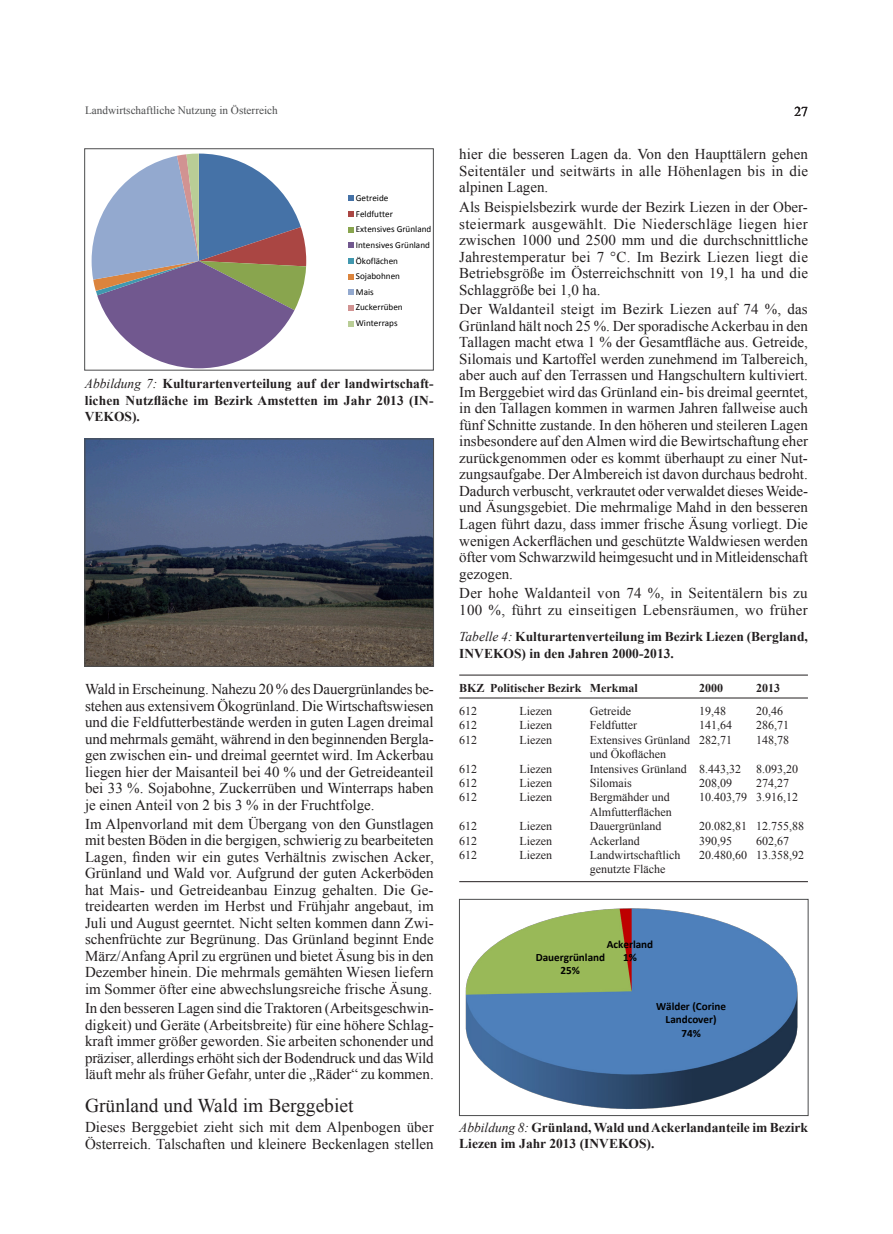
<style>
.page{position:relative;width:893px;height:1234px;background:#fff}
.page>*{position:absolute;margin:0;border:0;box-sizing:border-box;transform-origin:0 0}
.t1{font:19.5px "Times New Roman";color:#231f20}
.t2{font:15px/16.5px "Times New Roman";color:#231f20;text-align:justify}
.t3{font:15px/16.5px "Times New Roman";letter-spacing:.02em;color:#231f20}
.t4{font:700 13.5px/16.5px "Times New Roman";color:#231f20}
.t5{font:13.5px "Times New Roman";color:#231f20}
.t6{font:12px "Times New Roman";color:#231f20}
.t7{font:700 12px "Times New Roman";color:#231f20}
.t8{font:11.25px "Times New Roman";color:#4b4c4d}
.t9{font:700 11.1px/13.5px "Calibri";letter-spacing:-.005em;color:#000;text-align:center}
.t10{font:9.15px/15.6px "Calibri";color:#000}
.s1{font-weight:400;font-style:italic}
</style>
<div class="page">
<hr style="left:459px;top:674px;width:349px;height:1px;background:#231f20">
<hr style="left:459px;top:697px;width:349px;height:1px;background:#231f20">
<hr style="left:459px;top:881px;width:349px;height:1px;background:#231f20">
<svg style="left:91px;top:153px;width:263px;height:215px"></svg>
<div style="left:84px;top:148px;width:350px;height:222px;border:1px solid #4b4c4d"></div>
<svg style="left:465px;top:908px;width:333px;height:202px"></svg>
<div style="left:459px;top:898px;width:349px;height:217px;border:1px solid #4b4c4d"></div>
<img style="left:87px;top:440px;width:345px;height:224px">
<div style="left:85px;top:438px;width:349px;height:228px;border:1px solid #4b4c4d"></div>
<p class="t8" style="left:85px;top:103px;width:194px">Landwirtschaftliche Nutzung in Österreich</p>
<p class="t5" style="left:794px;top:102px;width:15px">27</p>
<p class="t10" style="left:356px;top:190px;width:77px">Getreide<br>Feldfutter<br>Extensives Grünland<br>Intensives Grünland<br>Ökoflächen<br>Sojabohnen<br>Mais<br>Zuckerrüben<br>Winterraps</p>
<p class="t4" style="left:85px;top:375px;width:350px;text-align:justify"><span class="s1">Abbildung 7:</span> Kulturartenverteilung auf der landwirtschaft&shy;lichen Nutzfläche im Bezirk Amstetten im Jahr 2013 (IN-VEKOS).</p>
<p class="t2" style="left:85px;top:680px;width:350px">Wald in Erscheinung. Nahezu 20 % des Dauergrünlandes be&shy;stehen aus extensivem Ökogrünland. Die Wirtschaftswiesen und die Feldfutterbestände werden in guten Lagen dreimal und mehrmals gemäht, während in den beginnenden Bergla&shy;gen zwischen ein- und dreimal geerntet wird. Im Ackerbau liegen hier der Maisanteil bei 40 % und der Getreideanteil bei 33 %. Sojabohne, Zuckerrüben und Winterraps haben je einen Anteil von 2 bis 3 % in der Fruchtfolge.</p>
<p class="t2" style="left:85px;top:815px;width:350px">Im Alpenvorland mit dem Übergang von den Gunstlagen mit besten Böden in die bergigen, schwierig zu bearbeiteten Lagen, finden wir ein gutes Verhältnis zwischen Acker, Grünland und Wald vor. Aufgrund der guten Ackerböden hat Mais- und Getreideanbau Einzug gehalten. Die Ge&shy;treidearten werden im Herbst und Frühjahr angebaut, im Juli und August geerntet. Nicht selten kommen dann Zwi&shy;schenfrüchte zur Begrünung. Das Grünland beginnt Ende März/Anfang April zu ergrünen und bietet Äsung bis in den Dezember hinein. Die mehrmals gemähten Wiesen liefern im Sommer öfter eine abwechslungsreiche frische Äsung.</p>
<p class="t2" style="left:85px;top:999px;width:350px">In den besseren Lagen sind die Traktoren (Arbeitsgeschwin&shy;digkeit) und Geräte (Arbeitsbreite) für eine höhere Schlag&shy;kraft immer größer geworden. Sie arbeiten schonender und präziser, allerdings erhöht sich der Bodendruck und das Wild läuft mehr als früher Gefahr, unter die „Räder“ zu kommen.</p>
<h1 class="t1" style="left:85px;top:1092px;width:270px">Grünland und Wald im Berggebiet</h1>
<p class="t2" style="left:85px;top:1118px;width:350px">Dieses Berggebiet zieht sich mit dem Alpenbogen über<br>Österreich. Talschaften und kleinere Beckenlagen stellen</p>
<p class="t2" style="left:459px;top:146px;width:350px">hier die besseren Lagen da. Von den Haupttälern gehen Seitentäler und seitwärts in alle Höhenlagen bis in die alpinen Lagen.</p>
<p class="t2" style="left:459px;top:198px;width:350px">Als Beispielsbezirk wurde der Bezirk Liezen in der Ober&shy;steiermark ausgewählt. Die Niederschläge liegen hier zwischen 1000 und 2500 mm und die durchschnittliche Jahrestemperatur bei 7 °C. Im Bezirk Liezen liegt die Betriebsgröße im Österreichschnitt von 19,1 ha und die Schlaggröße bei 1,0 ha.</p>
<p class="t2" style="left:459px;top:301px;width:350px">Der Waldanteil steigt im Bezirk Liezen auf 74 %, das Grünland hält noch 25 %. Der sporadische Ackerbau in den Tallagen macht etwa 1 % der Gesamtfläche aus. Getreide, Silomais und Kartoffel werden zunehmend im Talbereich, aber auch auf den Terrassen und Hangschultern kultiviert.<br>Im Berggebiet wird das Grünland ein- bis dreimal geerntet, in den Tallagen kommen in warmen Jahren fallweise auch fünf Schnitte zustande. In den höheren und steileren Lagen insbesondere auf den Almen wird die Bewirtschaftung eher zurückgenommen oder es kommt überhaupt zu einer Nut&shy;zungsaufgabe. Der Almbereich ist davon durchaus bedroht.<br>Dadurch verbuscht, verkrautet oder verwaldet dieses Weide&shy;und Äsungsgebiet. Die mehrmalige Mahd in den besseren Lagen führt dazu, dass immer frische Äsung vorliegt. Die wenigen Ackerflächen und geschützte Waldwiesen werden öfter vom Schwarzwild heimgesucht und in Mitleidenschaft gezogen.</p>
<p class="t3" style="left:459px;top:584px;width:350px">Der hohe Waldanteil von 74 %, in Seitentälern bis zu<br>100 %, führt zu einseitigen Lebensräumen, wo früher</p>
<p class="t4" style="left:459px;top:627px;width:350px"><span class="s1">Tabelle 4:</span> Kulturartenverteilung im Bezirk Liezen (Bergland,<br>INVEKOS) in den Jahren 2000-2013.</p>
<p class="t7" style="left:459px;top:679px;width:180px">BKZ Politischer Bezirk Merkmal</p>
<p class="t7" style="left:699px;top:679px;width:25px">2000</p>
<p class="t7" style="left:756px;top:679px;width:26px">2013</p>
<p class="t6" style="left:459px;top:702px;width:19px">612</p>
<p class="t6" style="left:519px;top:702px;width:34px">Liezen</p>
<p class="t6" style="left:590px;top:702px;width:43px">Getreide</p>
<p class="t6" style="left:699px;top:702px;width:28px">19,48</p>
<p class="t6" style="left:756px;top:702px;width:29px">20,46</p>
<p class="t6" style="left:459px;top:717px;width:19px">612</p>
<p class="t6" style="left:519px;top:717px;width:34px">Liezen</p>
<p class="t6" style="left:590px;top:717px;width:49px">Feldfutter</p>
<p class="t6" style="left:699px;top:717px;width:34px">141,64</p>
<p class="t6" style="left:756px;top:717px;width:35px">286,71</p>
<p class="t6" style="left:459px;top:731px;width:19px">612</p>
<p class="t6" style="left:519px;top:731px;width:34px">Liezen</p>
<p class="t6" style="left:590px;top:731px;width:144px">Extensives Grünland 282,71</p>
<p class="t6" style="left:756px;top:731px;width:35px">148,78</p>
<p class="t6" style="left:590px;top:745px;width:78px">und Ökoflächen</p>
<p class="t6" style="left:459px;top:760px;width:19px">612</p>
<p class="t6" style="left:519px;top:760px;width:34px">Liezen</p>
<p class="t6" style="left:590px;top:760px;width:153px">Intensives Grünland 8.443,32</p>
<p class="t6" style="left:756px;top:760px;width:44px">8.093,20</p>
<p class="t6" style="left:459px;top:774px;width:19px">612</p>
<p class="t6" style="left:519px;top:774px;width:34px">Liezen</p>
<p class="t6" style="left:590px;top:774px;width:44px">Silomais</p>
<p class="t6" style="left:699px;top:774px;width:34px">208,09</p>
<p class="t6" style="left:756px;top:774px;width:35px">274,27</p>
<p class="t6" style="left:459px;top:789px;width:19px">612</p>
<p class="t6" style="left:519px;top:789px;width:34px">Liezen</p>
<p class="t6" style="left:590px;top:789px;width:82px">Bergmähder und</p>
<p class="t6" style="left:699px;top:789px;width:101px">10.403,79 3.916,12</p>
<p class="t6" style="left:590px;top:803px;width:83px">Almfutterflächen</p>
<p class="t6" style="left:459px;top:817px;width:19px">612</p>
<p class="t6" style="left:519px;top:817px;width:34px">Liezen</p>
<p class="t6" style="left:590px;top:817px;width:73px">Dauergrünland</p>
<p class="t6" style="left:699px;top:817px;width:107px">20.082,81 12.755,88</p>
<p class="t6" style="left:459px;top:832px;width:19px">612</p>
<p class="t6" style="left:519px;top:832px;width:34px">Liezen</p>
<p class="t6" style="left:590px;top:832px;width:51px">Ackerland</p>
<p class="t6" style="left:699px;top:832px;width:34px">390,95</p>
<p class="t6" style="left:756px;top:832px;width:35px">602,67</p>
<p class="t6" style="left:459px;top:846px;width:19px">612</p>
<p class="t6" style="left:519px;top:846px;width:34px">Liezen</p>
<p class="t6" style="left:590px;top:846px;width:92px">Landwirtschaftlich</p>
<p class="t6" style="left:699px;top:846px;width:107px">20.480,60 13.358,92</p>
<p class="t6" style="left:590px;top:861px;width:77px">genutzte Fläche</p>
<p class="t9" style="left:607px;top:936px;width:48px">Ackerland<br>1%</p>
<p class="t9" style="left:536px;top:950px;width:71px">Dauergrünland<br>25%</p>
<p class="t9" style="left:656px;top:998px;width:71px">Wälder (Corine<br>Landcover)<br>74%</p>
<p class="t4" style="left:459px;top:1118px;width:350px"><span class="s1">Abbildung 8:</span> Grünland, Wald und Ackerlandanteile im Bezirk<br>Liezen im Jahr 2013 (INVEKOS).</p>
</div>
